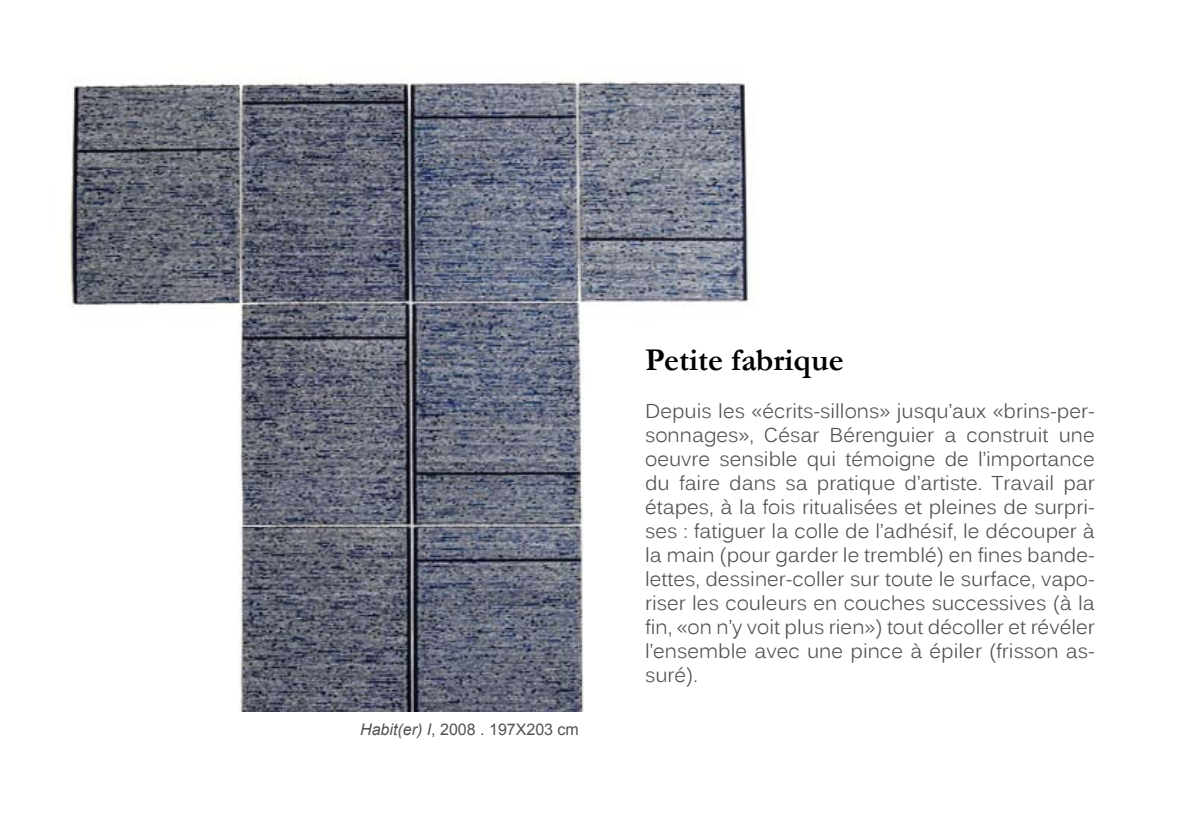
<style>
.page{position:relative;width:1191px;height:840px;background:#fff}
.page>*{position:absolute;margin:0;border:0;box-sizing:border-box;transform-origin:0 0}
.t1{font:700 32px "Garamond";color:#000}
.t2{font:20px/24px "Kalinga";color:#535355;text-align:justify}
.t3{font:16px "Arial";color:#535355}
.s1{font-style:italic}
</style>
<div class="page">
<img style="left:68px;top:78px;width:688px;height:632px">
<p class="t3" style="left:360px;top:718px;width:220px"><span class="s1">Habit(er) I</span>, 2008 . 197X203 cm</p>
<h1 class="t1" style="left:645px;top:338px;width:200px">Petite fabrique</h1>
<p class="t2" style="left:645px;top:399px;width:451px">Depuis les «écrits-sillons» jusqu’aux «brins-per&shy;sonnages», César Bérenguier a construit une oeuvre sensible qui témoigne de l’importance du faire dans sa pratique d’artiste. Travail par étapes, à la fois ritualisées et pleines de surpri&shy;ses : fatiguer la colle de l’adhésif, le découper à la main (pour garder le tremblé) en fines bande&shy;lettes, dessiner-coller sur toute le surface, vapo&shy;riser les couleurs en couches successives (à la fin, «on n’y voit plus rien») tout décoller et révéler l’ensemble avec une pince à épiler (frisson as&shy;suré).</p>
</div>
